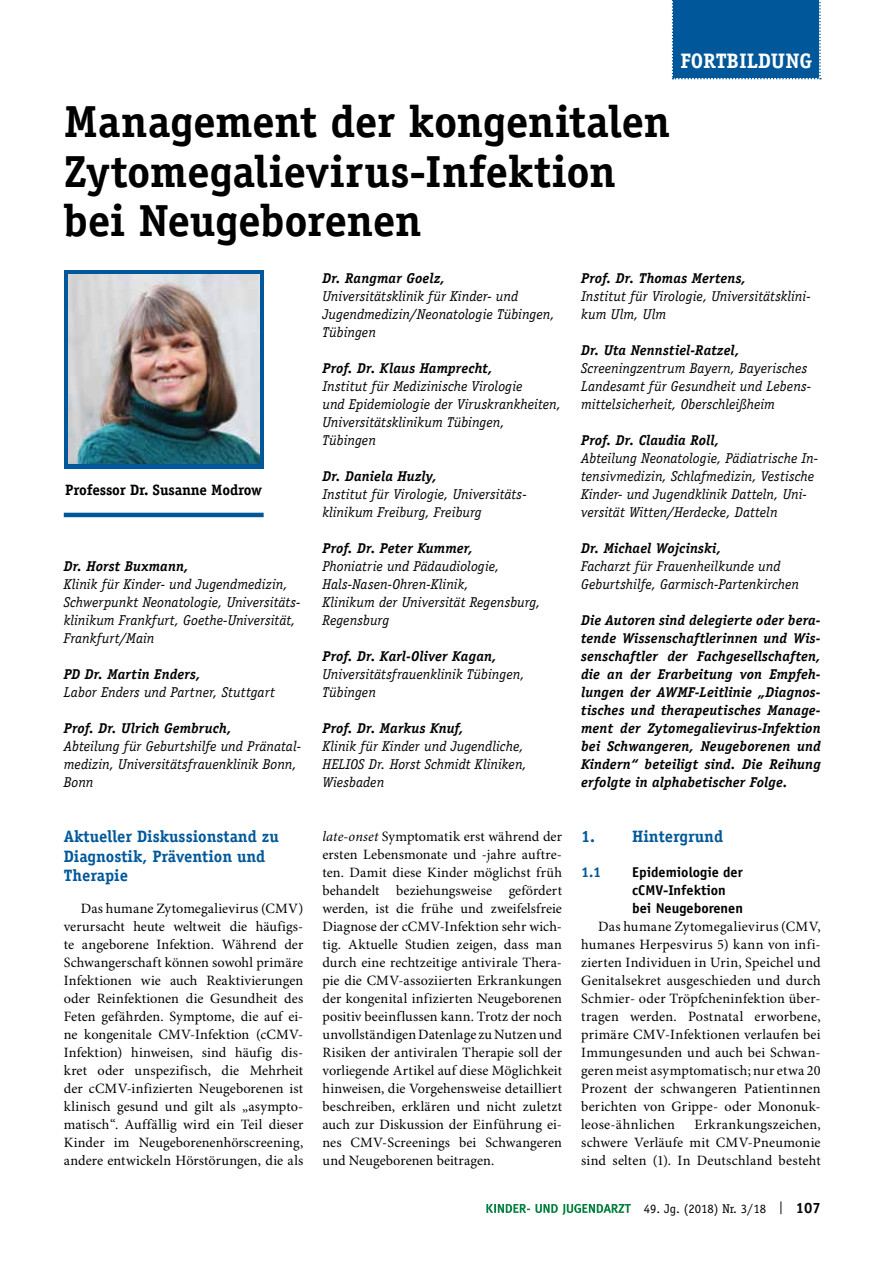
<style>
.page{position:relative;width:893px;height:1263px;background:#fff}
.page>*{position:absolute;margin:0;border:0;box-sizing:border-box;transform-origin:0 0}
.t1{font:700 45px/49.5px "Officina Serif Std";letter-spacing:-.01em;color:#000}
.t2{font:700 21px "Officina Serif Std";color:#fff}
.t3{font:700 16.5px/19.8px "Officina Serif Std";color:#00589a}
.t4{font:700 15px "Officina Serif Std";letter-spacing:-.01em;color:#000}
.t5{font:14.25px/18px "Minion Pro";letter-spacing:.01em;color:#000;text-align:justify}
.t6{font:italic 14.25px/18px "Officina Serif Std";color:#000}
.t7{font:italic 700 14.25px/18px "Officina Serif Std";letter-spacing:.01em;color:#000;text-align:justify}
.t8{font:700 14.25px/18px "Officina Sans";color:#000}
.t9{font:700 14.25px "Officina Sans";color:#00589a}
.t10{font:12.75px "Officina Serif Std";color:#000}
.s1{font-style:italic}
.s2{font-weight:700;font-size:15px}
</style>
<div class="page">
<svg style="left:486px;top:1204px;width:145px;height:11px"></svg>
<div style="left:672px;top:0;width:149px;height:79px;background:#00589a"></div>
<div style="left:64px;top:270px;width:200px;height:198px;background:#00589a"></div>
<hr style="left:64px;top:513px;width:200px;height:4px;background:#00589a">
<img style="left:68px;top:274px;width:191px;height:190px">
<h2 class="t2" style="left:680px;top:48px;width:133px">FORTBILDUNG</h2>
<h1 class="t1" style="left:64px;top:97px;width:608px">Management der kongenitalen<br>Zytomegalievirus-Infektion bei Neugeborenen</h1>
<p class="t4" style="left:65px;top:480px;width:198px">Professor Dr. Susanne Modrow</p>
<p class="t7" style="left:64px;top:557px;width:126px">Dr. Horst Buxmann,</p>
<p class="t6" style="left:64px;top:575px;width:238px">Klinik für Kinder- und Jugendmedizin, Schwerpunkt Neonatologie, Universitäts&shy;klinikum Frankfurt, Goethe-Universität, Frankfurt/Main</p>
<p class="t7" style="left:64px;top:665px;width:138px">PD Dr. Martin Enders,</p>
<p class="t6" style="left:64px;top:683px;width:213px">Labor Enders und Partner, Stuttgart</p>
<p class="t7" style="left:64px;top:719px;width:169px">Prof. Dr. Ulrich Gembruch,</p>
<p class="t6" style="left:64px;top:737px;width:239px">Abteilung für Geburtshilfe und Pränatal&shy;medizin, Universitätsfrauenklinik Bonn,<br>Bonn</p>
<p class="t3" style="left:64px;top:826px;width:217px">Aktueller Diskussionstand zu<br>Diagnostik, Prävention und<br>Therapie</p>
<p class="t5" style="left:64px;top:900px;width:241px;text-indent:17px">Das humane Zytomegalievirus (CMV) verursacht heute weltweit die häufigs&shy;te angeborene Infektion. Während der Schwangerschaft können sowohl primäre Infektionen wie auch Reaktivierungen oder Reinfektionen die Gesundheit des Feten gefährden. Symptome, die auf ei&shy;ne kongenitale CMV-Infektion (cCMV-Infektion) hinweisen, sind häufig dis&shy;kret oder unspezifisch, die Mehrheit der cCMV-infizierten Neugeborenen ist klinisch gesund und gilt als „asympto&shy;matisch“. Auffällig wird ein Teil dieser Kinder im Neugeborenenhörscreening, andere entwickeln Hörstörungen, die als</p>
<p class="t7" style="left:322px;top:269px;width:124px">Dr. Rangmar Goelz,</p>
<p class="t6" style="left:322px;top:287px;width:234px">Universitätsklinik für Kinder- und<br>Jugendmedizin/Neonatologie Tübingen,<br>Tübingen</p>
<p class="t7" style="left:322px;top:359px;width:172px">Prof. Dr. Klaus Hamprecht,</p>
<p class="t6" style="left:322px;top:377px;width:240px">Institut für Medizinische Virologie<br>und Epidemiologie der Viruskrankheiten,<br>Universitätsklinikum Tübingen,<br>Tübingen</p>
<p class="t7" style="left:322px;top:467px;width:116px">Dr. Daniela Huzly,</p>
<p class="t6" style="left:322px;top:485px;width:205px">Institut für Virologie, Universitäts&shy;klinikum Freiburg, Freiburg</p>
<p class="t7" style="left:322px;top:539px;width:152px">Prof. Dr. Peter Kummer,</p>
<p class="t6" style="left:322px;top:557px;width:220px">Phoniatrie und Pädaudiologie,<br>Hals-Nasen-Ohren-Klinik,<br>Klinikum der Universität Regensburg,<br>Regensburg</p>
<p class="t7" style="left:322px;top:647px;width:176px">Prof. Dr. Karl-Oliver Kagan,</p>
<p class="t6" style="left:322px;top:665px;width:204px">Universitätsfrauenklinik Tübingen,<br>Tübingen</p>
<p class="t7" style="left:322px;top:719px;width:143px">Prof. Dr. Markus Knuf,</p>
<p class="t6" style="left:322px;top:737px;width:206px">Klinik für Kinder und Jugendliche,<br>HELIOS Dr. Horst Schmidt Kliniken,<br>Wiesbaden</p>
<p class="t7" style="left:581px;top:269px;width:166px">Prof. Dr. Thomas Mertens,</p>
<p class="t6" style="left:581px;top:287px;width:231px">Institut für Virologie, Universitätsklini&shy;kum Ulm, Ulm</p>
<p class="t7" style="left:581px;top:341px;width:160px">Dr. Uta Nennstiel-Ratzel,</p>
<p class="t6" style="left:581px;top:359px;width:231px">Screeningzentrum Bayern, Bayerisches<br>Landesamt für Gesundheit und Lebens&shy;mittelsicherheit, Oberschleißheim</p>
<p class="t7" style="left:581px;top:431px;width:140px">Prof. Dr. Claudia Roll,</p>
<p class="t6" style="left:581px;top:449px;width:239px">Abteilung Neonatologie, Pädiatrische In&shy;tensivmedizin, Schlafmedizin, Vestische Kinder- und Jugendklinik Datteln, Uni&shy;versität Witten/Herdecke, Datteln</p>
<p class="t7" style="left:581px;top:539px;width:141px">Dr. Michael Wojcinski,</p>
<p class="t6" style="left:581px;top:557px;width:220px">Facharzt für Frauenheilkunde und<br>Geburtshilfe, Garmisch-Partenkirchen</p>
<p class="t7" style="left:581px;top:611px;width:241px">Die Autoren sind delegierte oder bera&shy;tende Wissenschaftlerinnen und Wis&shy;senschaftler der Fachgesellschaften, die an der Erarbeitung von Empfeh&shy;lungen der AWMF-Leitlinie „Diagnos&shy;tisches und therapeutisches Manage&shy;ment der Zytomegalievirus-Infektion bei Schwangeren, Neugeborenen und Kindern“ beteiligt sind. Die Reihung erfolgte in alphabetischer Folge.</p>
<p class="t5" style="left:322px;top:828px;width:241px"><span class="s1">late-onset</span> Symptomatik erst während der ersten Lebensmonate und -jahre auftre&shy;ten. Damit diese Kinder möglichst früh behandelt beziehungsweise gefördert werden, ist die frühe und zweifelsfreie Diagnose der cCMV-Infektion sehr wich&shy;tig. Aktuelle Studien zeigen, dass man durch eine rechtzeitige antivirale Thera&shy;pie die CMV-assoziierten Erkrankungen der kongenital infizierten Neugeborenen positiv beeinflussen kann. Trotz der noch unvollständigen Datenlage zu Nutzen und Risiken der antiviralen Therapie soll der vorliegende Artikel auf diese Möglichkeit hinweisen, die Vorgehensweise detailliert beschreiben, erklären und nicht zuletzt auch zur Diskussion der Einführung ei&shy;nes CMV-Screenings bei Schwangeren und Neugeborenen beitragen.</p>
<p class="t3" style="left:581px;top:826px;width:144px">1. Hintergrund</p>
<p class="t9" style="left:581px;top:863px;width:22px">1.1</p>
<p class="t8" style="left:632px;top:863px;width:112px">Epidemiologie der cCMV-Infektion bei Neugeborenen</p>
<p class="t5" style="left:581px;top:918px;width:241px;text-indent:17px">Das humane Zytomegalievirus (CMV, humanes Herpesvirus 5) kann von infi&shy;zierten Individuen in Urin, Speichel und Genitalsekret ausgeschieden und durch Schmier- oder Tröpfcheninfektion über&shy;tragen werden. Postnatal erworbene, primäre CMV-Infektionen verlaufen bei Immungesunden und auch bei Schwan&shy;geren meist asymptomatisch; nur etwa 20<br>Prozent der schwangeren Patientinnen berichten von Grippe- oder Mononuk&shy;leose-ähnlichen</p>
<p class="t5" style="left:581px;top:1116px;width:241px;text-indent:113px">Erkrankungszeichen, schwere Verläufe mit CMV-Pneumonie sind selten (1). In Deutschland besteht</p>
<p class="t10" style="left:644px;top:1201px;width:178px">49. Jg. (2018) Nr. 3/18 | <span class="s2">107</span></p>
</div>
